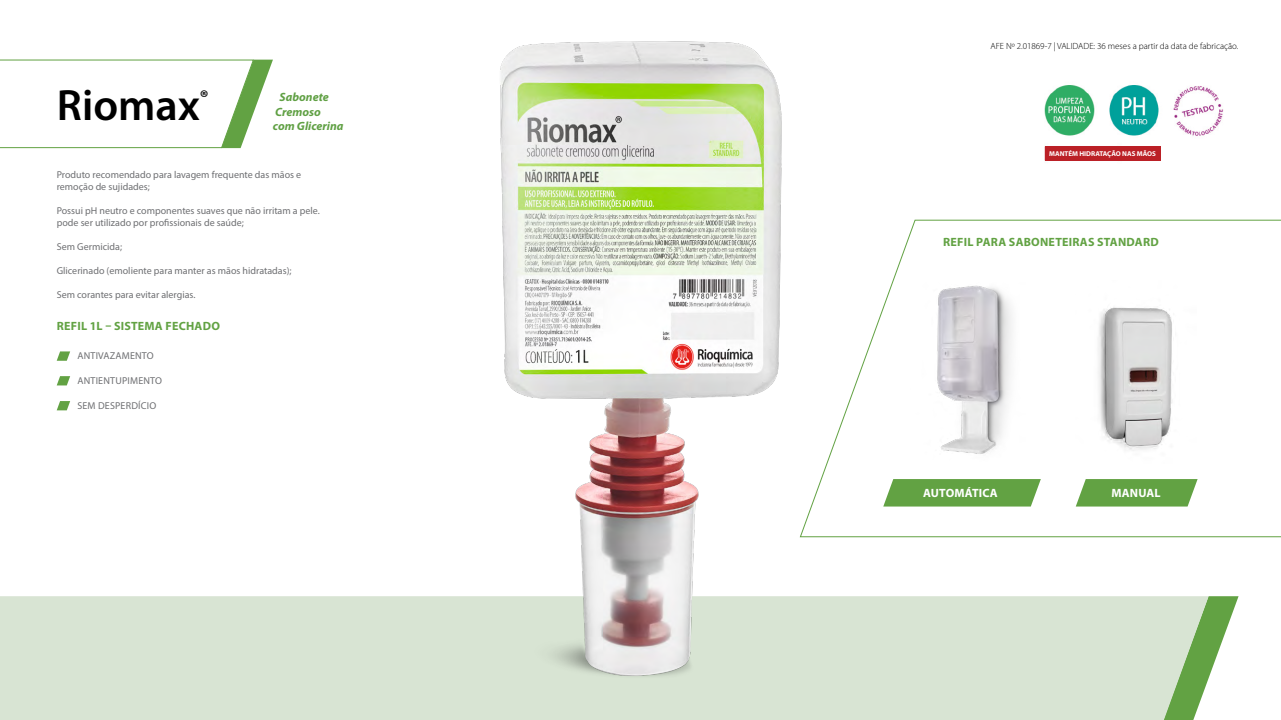
<style>
.page{position:relative;width:1281px;height:720px;background:#fff}
.page>*{position:absolute;margin:0;border:0;box-sizing:border-box;transform-origin:0 0}
.t1{font:600 44px "Myriad Pro";color:#000}
.t2{font:700 12px "Myriad Pro";letter-spacing:.02em;color:#62a243}
.t3{font:italic 700 12px/14.4px "Myriad Pro";color:#60a044}
.t4{font:700 12px "Myriad Pro";letter-spacing:.02em;color:#fff}
.t5{font:10px/12px "Myriad Pro";color:#6e6f72}
.t6{font:10px "Myriad Pro";letter-spacing:.02em;color:#6e6f72}
.t7{font:300 9px "Myriad Pro";color:#000}
.t8{font:700 7px "Myriad Pro";color:#fff}
</style>
<div class="page">
<svg style="left:800px;top:219px;width:480px;height:319px"></svg>
<svg style="left:883px;top:479px;width:157px;height:28px;background:#6ea951"></svg>
<svg style="left:1075px;top:479px;width:122px;height:28px;background:#71ab55"></svg>
<svg style="left:1208px;top:596px;width:30px;height:84px"></svg>
<div style="left:0;top:596px;width:1208px;height:124px;background:#d8e4d3"></div>
<svg style="left:0;top:59px;width:273px;height:90px"></svg>
<img style="left:1044px;top:85px;width:180px;height:76px">
<svg style="left:57px;top:351px;width:13px;height:10px"></svg>
<svg style="left:57px;top:376px;width:13px;height:9px"></svg>
<svg style="left:57px;top:401px;width:13px;height:9px"></svg>
<img style="left:480px;top:41px;width:320px;height:660px">
<img style="left:1074px;top:281px;width:122px;height:183px">
<img style="left:910px;top:282px;width:119px;height:179px">
<div style="left:1045px;top:146px;width:115px;height:14px;background:#bb2026"></div>
<h1 class="t1" style="left:57px;top:78px;width:153px">Riomax<sup>®</sup></h1>
<p class="t3" style="left:273px;top:90px;width:72px;text-indent:7px">Sabonete<br>Cremoso com Glicerina</p>
<p class="t5" style="left:57px;top:168px;width:246px">Produto recomendado para lavagem frequente das mãos e remoção de sujidades;</p>
<p class="t5" style="left:57px;top:204px;width:265px">Possui pH neutro e componentes suaves que não irritam a pele. pode ser utilizado por profissionais de saúde;</p>
<p class="t5" style="left:57px;top:240px;width:67px">Sem Germicida;</p>
<p class="t5" style="left:57px;top:264px;width:236px">Glicerinado (emoliente para manter as mãos hidratadas);</p>
<p class="t5" style="left:57px;top:288px;width:140px">Sem corantes para evitar alergias.</p>
<p class="t2" style="left:57px;top:318px;width:165px">REFIL 1L – SISTEMA FECHADO</p>
<p class="t6" style="left:77px;top:349px;width:78px">ANTIVAZAMENTO</p>
<p class="t6" style="left:77px;top:374px;width:86px">ANTIENTUPIMENTO</p>
<p class="t6" style="left:77px;top:399px;width:80px">SEM DESPERDÍCIO</p>
<p class="t7" style="left:990px;top:41px;width:249px">AFE Nº 2.01869-7 | VALIDADE: 36 meses a partir da data de fabricação.</p>
<p class="t8" style="left:1049px;top:149px;width:108px">MANTÉM HIDRATAÇÃO NAS MÃOS</p>
<p class="t2" style="left:943px;top:234px;width:217px">REFIL PARA SABONETEIRAS STANDARD</p>
<p class="t4" style="left:922px;top:485px;width:76px">AUTOMÁTICA</p>
<p class="t4" style="left:1111px;top:485px;width:51px">MANUAL</p>
</div>
